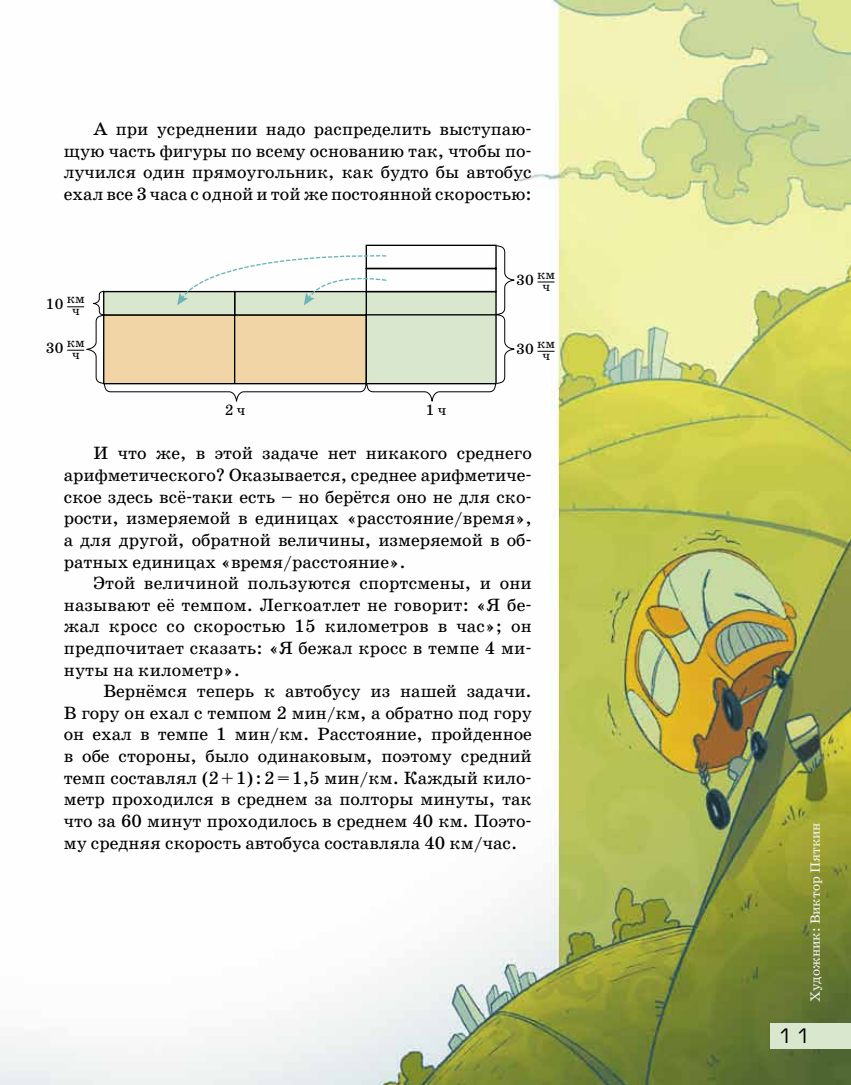
<style>
.page{position:relative;width:851px;height:1085px;background:#fff}
.page>*{position:absolute;margin:0;border:0;box-sizing:border-box;transform-origin:0 0}
.t1{font:21px "Europe Ext";color:#000}
.t2{font:18px/21.6px "School Book C";color:#000;text-align:justify}
.t3{font:15px "School Book C";color:#000}
.t4{font:13.5px "School Book AC";color:#f5f5f5}
.t5{font:13.5px "School Book C";color:#000}
</style>
<div class="page">
<img style="left:0;top:0;width:850px;height:1084px">
<div style="left:770px;top:1023px;width:80px;height:25px;background:#d8e7ce"></div>
<svg style="left:82px;top:245px;width:437px;height:161px"></svg>
<hr style="left:366px;top:314px;width:130px;height:1px;background:#000">
<hr style="left:234px;top:314px;width:1px;height:69px;background:#000">
<svg style="left:177px;top:244px;width:320px;height:61px"></svg>
<svg style="left:67px;top:306px;width:17px;height:1px"></svg>
<svg style="left:67px;top:350px;width:17px;height:1px"></svg>
<svg style="left:537px;top:281px;width:17px;height:1px"></svg>
<svg style="left:537px;top:351px;width:17px;height:1px"></svg>
<p class="t2" style="left:64px;top:118px;width:469px;text-indent:30px">А при усреднении надо распределить выступаю&shy;щую часть фигуры по всему основанию так, чтобы по&shy;лучился один прямоугольник, как будто бы автобус ехал все 3 часа с одной и той же постоянной скоростью:</p>
<p class="t3" style="left:46px;top:296px;width:40px">10 <sup>км</sup></p>
<p class="t5" style="left:72px;top:303px;width:9px">ч</p>
<p class="t3" style="left:46px;top:340px;width:40px">30 <sup>км</sup></p>
<p class="t5" style="left:72px;top:347px;width:9px">ч</p>
<p class="t3" style="left:225px;top:401px;width:22px">2 ч</p>
<p class="t3" style="left:425px;top:401px;width:22px">1 ч</p>
<p class="t3" style="left:516px;top:271px;width:40px">30 <sup>км</sup></p>
<p class="t5" style="left:542px;top:279px;width:9px">ч</p>
<p class="t3" style="left:516px;top:341px;width:40px">30 <sup>км</sup></p>
<p class="t5" style="left:542px;top:348px;width:9px">ч</p>
<p class="t2" style="left:64px;top:442px;width:469px;text-indent:30px">И что же, в этой задаче нет никакого среднего арифметического? Оказывается, среднее арифметиче&shy;ское здесь всё-таки есть – но берётся оно не для ско&shy;рости, измеряемой в единицах «расстояние/время», а для другой, обратной величины, измеряемой в об&shy;ратных единицах «время/расстояние».</p>
<p class="t2" style="left:64px;top:572px;width:469px;text-indent:30px">Этой величиной пользуются спортсмены, и они называют её темпом. Легкоатлет не говорит: «Я бе&shy;жал кросс со скоростью 15 километров в час»; он предпочитает сказать: «Я бежал кросс в темпе 4 ми&shy;нуты на километр».</p>
<p class="t2" style="left:64px;top:680px;width:469px;text-indent:40px">Вернёмся теперь к автобусу из нашей задачи.<br>В гору он ехал с темпом 2 мин/км, а обратно под гору он ехал в темпе 1 мин/км. Расстояние, пройденное в обе стороны, было одинаковым, поэтому средний темп составлял (2+1):2=1,5 мин/км. Каждый кило&shy;метр проходился в среднем за полторы минуты, так что за 60 минут проходилось в среднем 40 км. Поэто&shy;му средняя скорость автобуса составляла 40 км/час.</p>
<p class="t4" style="left:808px;top:1002px;width:181px;rotate:-90deg">Художник: Виктор Пяткин</p>
<p class="t1" style="left:776px;top:1024px;width:38px">11</p>
</div>
